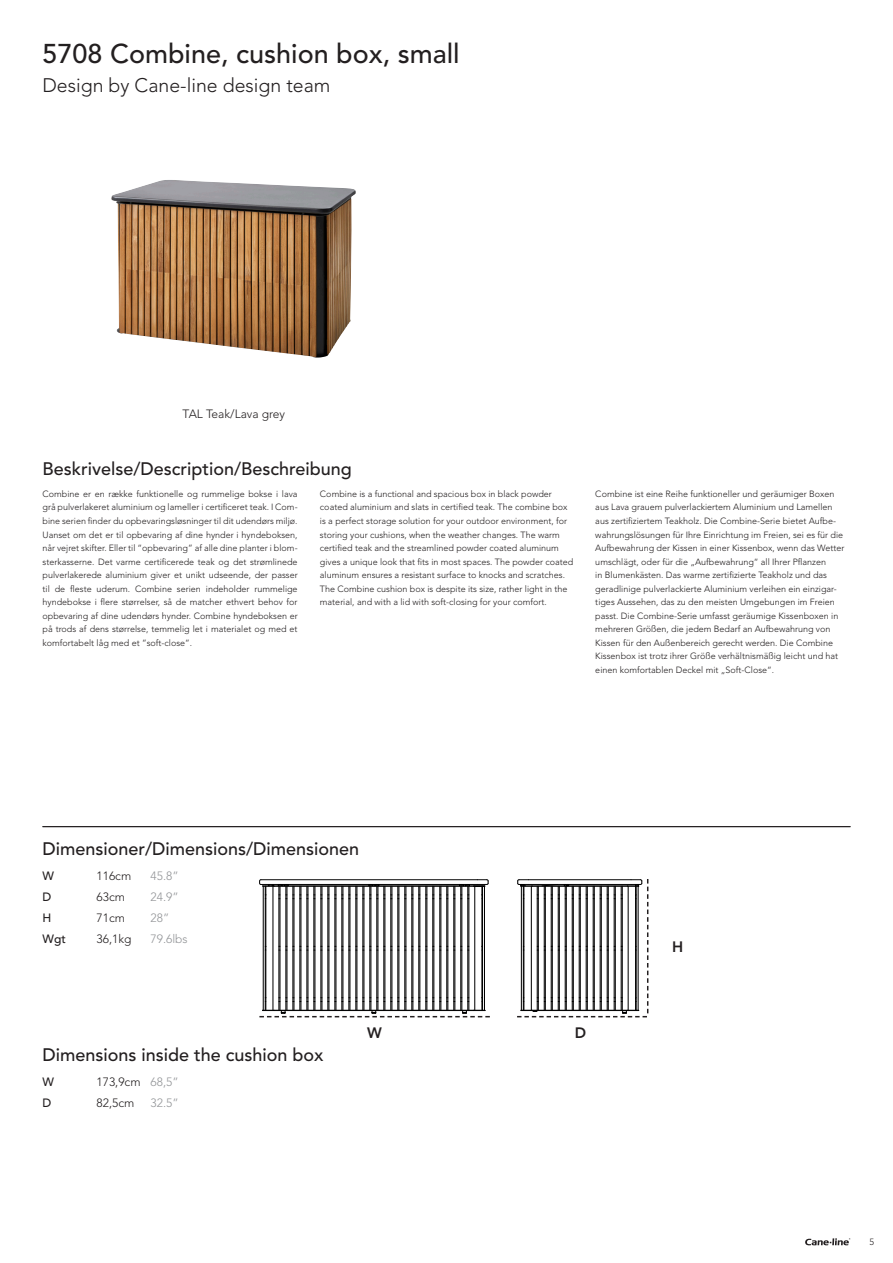
<style>
.page{position:relative;width:893px;height:1263px;background:#fff}
.page>*{position:absolute;margin:0;border:0;box-sizing:border-box;transform-origin:0 0}
.t1{font:500 27px "Avenir LT Pro";color:#231f20}
.t2{font:300 19.5px "Avenir LT Pro";color:#231f20}
.t3{font:500 18px "Avenir LT Pro";color:#231f20}
.t4{font:800 15px "Avenir LT Pro";color:#231f20}
.t5{font:300 12px "Avenir LT Pro";color:#231f20}
.t6{font:300 12px "Avenir LT Pro";color:#939598}
.t7{font:500 12px "Avenir LT Pro";color:#231f20}
.t8{font:300 9px/13.5px "Avenir LT Pro";color:#231f20}
.s1{color:#939598}
</style>
<div class="page">
<hr style="left:43px;top:826px;width:807px;height:1px;background:#231f20">
<svg style="left:805px;top:1238px;width:45px;height:7px"></svg>
<hr style="left:261px;top:879px;width:216px;height:1px;background:#000">
<hr style="left:261px;top:884px;width:216px;height:1px;background:#000">
<hr style="left:263px;top:886px;width:1px;height:124px;background:#000">
<hr style="left:265px;top:886px;width:1px;height:124px;background:#000">
<hr style="left:376px;top:886px;width:1px;height:124px;background:#000">
<hr style="left:371px;top:886px;width:1px;height:124px;background:#000">
<hr style="left:384px;top:886px;width:1px;height:124px;background:#000">
<hr style="left:378px;top:886px;width:1px;height:124px;background:#000">
<hr style="left:390px;top:886px;width:1px;height:124px;background:#000">
<hr style="left:385px;top:886px;width:1px;height:124px;background:#000">
<hr style="left:398px;top:886px;width:1px;height:124px;background:#000">
<hr style="left:392px;top:886px;width:1px;height:124px;background:#000">
<hr style="left:404px;top:886px;width:1px;height:124px;background:#000">
<hr style="left:399px;top:886px;width:1px;height:124px;background:#000">
<hr style="left:411px;top:886px;width:1px;height:124px;background:#000">
<hr style="left:406px;top:886px;width:1px;height:124px;background:#000">
<hr style="left:418px;top:886px;width:1px;height:124px;background:#000">
<hr style="left:413px;top:886px;width:1px;height:124px;background:#000">
<hr style="left:425px;top:886px;width:1px;height:124px;background:#000">
<hr style="left:420px;top:886px;width:1px;height:124px;background:#000">
<hr style="left:432px;top:886px;width:1px;height:124px;background:#000">
<hr style="left:427px;top:886px;width:1px;height:124px;background:#000">
<hr style="left:439px;top:886px;width:1px;height:124px;background:#000">
<hr style="left:434px;top:886px;width:1px;height:124px;background:#000">
<hr style="left:446px;top:886px;width:1px;height:124px;background:#000">
<hr style="left:441px;top:886px;width:1px;height:124px;background:#000">
<hr style="left:453px;top:886px;width:1px;height:124px;background:#000">
<hr style="left:448px;top:886px;width:1px;height:124px;background:#000">
<hr style="left:460px;top:886px;width:1px;height:124px;background:#000">
<hr style="left:455px;top:886px;width:1px;height:124px;background:#000">
<hr style="left:467px;top:886px;width:1px;height:124px;background:#000">
<hr style="left:462px;top:886px;width:1px;height:124px;background:#000">
<hr style="left:474px;top:886px;width:1px;height:124px;background:#000">
<hr style="left:469px;top:886px;width:1px;height:124px;background:#000">
<hr style="left:364px;top:886px;width:1px;height:124px;background:#000">
<hr style="left:370px;top:886px;width:1px;height:124px;background:#000">
<hr style="left:357px;top:886px;width:1px;height:124px;background:#000">
<hr style="left:363px;top:886px;width:1px;height:124px;background:#000">
<hr style="left:350px;top:886px;width:1px;height:124px;background:#000">
<hr style="left:356px;top:886px;width:1px;height:124px;background:#000">
<hr style="left:343px;top:886px;width:1px;height:124px;background:#000">
<hr style="left:349px;top:886px;width:1px;height:124px;background:#000">
<hr style="left:336px;top:886px;width:1px;height:124px;background:#000">
<hr style="left:342px;top:886px;width:1px;height:124px;background:#000">
<hr style="left:329px;top:886px;width:1px;height:124px;background:#000">
<hr style="left:335px;top:886px;width:1px;height:124px;background:#000">
<hr style="left:322px;top:886px;width:1px;height:124px;background:#000">
<hr style="left:328px;top:886px;width:1px;height:124px;background:#000">
<hr style="left:315px;top:886px;width:1px;height:124px;background:#000">
<hr style="left:321px;top:886px;width:1px;height:124px;background:#000">
<hr style="left:308px;top:886px;width:1px;height:124px;background:#000">
<hr style="left:314px;top:886px;width:1px;height:124px;background:#000">
<hr style="left:301px;top:886px;width:1px;height:124px;background:#000">
<hr style="left:307px;top:886px;width:1px;height:124px;background:#000">
<hr style="left:294px;top:886px;width:1px;height:124px;background:#000">
<hr style="left:300px;top:886px;width:1px;height:124px;background:#000">
<hr style="left:287px;top:886px;width:1px;height:124px;background:#000">
<hr style="left:293px;top:886px;width:1px;height:124px;background:#000">
<hr style="left:280px;top:886px;width:1px;height:124px;background:#000">
<hr style="left:286px;top:886px;width:1px;height:124px;background:#000">
<hr style="left:273px;top:886px;width:1px;height:124px;background:#000">
<hr style="left:279px;top:886px;width:1px;height:124px;background:#000">
<hr style="left:484px;top:886px;width:1px;height:124px;background:#000">
<hr style="left:274px;top:886px;width:200px;height:1px;background:#000">
<hr style="left:482px;top:950px;width:1px;height:48px;background:#000">
<hr style="left:482px;top:899px;width:1px;height:47px;background:#000">
<hr style="left:266px;top:950px;width:1px;height:48px;background:#000">
<hr style="left:266px;top:899px;width:1px;height:47px;background:#000">
<svg style="left:259px;top:879px;width:35px;height:20px"></svg>
<svg style="left:454px;top:879px;width:35px;height:20px"></svg>
<svg style="left:369px;top:885px;width:11px;height:2px"></svg>
<img style="left:111px;top:180px;width:245px;height:178px">
<svg style="left:517px;top:879px;width:131px;height:138px"></svg>
<svg style="left:259px;top:997px;width:231px;height:20px"></svg>
<p class="t1" style="left:43px;top:38px;width:419px">5708 Combine, cushion box, small</p>
<p class="t2" style="left:43px;top:73px;width:289px">Design by Cane-line design team</p>
<p class="t5" style="left:183px;top:406px;width:104px">TAL Teak/Lava grey</p>
<h3 class="t3" style="left:43px;top:458px;width:311px">Beskrivelse/Description/Beschreibung</h3>
<p class="t8" style="left:43px;top:487px;width:257px;text-align:justify">Combine er en række funktionelle og rummelige bokse i lava grå pulverlakeret aluminium og lameller i certificeret teak. I Com&shy;bine serien finder du opbevaringsløsninger til dit udendørs miljø.<br>Uanset om det er til opbevaring af dine hynder i hyndeboksen, når vejret skifter. Eller til “opbevaring” af alle dine planter i blom&shy;sterkasserne. Det varme certificerede teak og det strømlinede pulverlakerede aluminium giver et unikt udseende, der passer til de fleste uderum. Combine serien indeholder rummelige hyndebokse i flere størrelser, så de matcher ethvert behov for opbevaring af dine udendørs hynder. Combine hyndeboksen er på trods af dens størrelse, temmelig let i materialet og med et komfortabelt låg med et ”soft-close”.</p>
<p class="t8" style="left:320px;top:487px;width:255px">Combine is a functional and spacious box in black powder coated aluminium and slats in certified teak. The combine box is a perfect storage solution for your outdoor environment, for storing your cushions, when the weather changes. The warm certified teak and the streamlined powder coated aluminum gives a unique look that fits in most spaces. The powder coated aluminum ensures a resistant surface to knocks and scratches.<br>The Combine cushion box is despite its size, rather light in the material, and with a lid with soft-closing for your comfort.</p>
<p class="t8" style="left:595px;top:487px;width:251px">Combine ist eine Reihe funktioneller und geräumiger Boxen aus Lava grauem pulverlackiertem Aluminium und Lamellen aus zertifiziertem Teakholz. Die Combine-Serie bietet Aufbe&shy;wahrungslösungen für Ihre Einrichtung im Freien, sei es für die Aufbewahrung der Kissen in einer Kissenbox, wenn das Wetter umschlägt, oder für die „Aufbewahrung“ all Ihrer Pflanzen<br>in Blumenkästen. Das warme zertifizierte Teakholz und das geradlinige pulverlackierte Aluminium verleihen ein einzigar&shy;tiges Aussehen, das zu den meisten Umgebungen im Freien passt. Die Combine-Serie umfasst geräumige Kissenboxen in mehreren Größen, die jedem Bedarf an Aufbewahrung von Kissen für den Außenbereich gerecht werden. Die Combine Kissenbox ist trotz ihrer Größe verhältnismäßig leicht und hat einen komfortablen Deckel mit „Soft-Close“.</p>
<h3 class="t3" style="left:43px;top:838px;width:318px">Dimensioner/Dimensions/Dimensionen</h3>
<p class="t7" style="left:43px;top:869px;width:13px">W</p>
<p class="t5" style="left:97px;top:869px;width:36px">116cm</p>
<p class="t6" style="left:151px;top:869px;width:30px">45.8”</p>
<p class="t7" style="left:43px;top:890px;width:10px">D</p>
<p class="t5" style="left:97px;top:890px;width:30px">63cm</p>
<p class="t6" style="left:151px;top:890px;width:30px">24.9”</p>
<p class="t7" style="left:43px;top:911px;width:10px">H</p>
<p class="t5" style="left:97px;top:911px;width:30px">71cm</p>
<p class="t6" style="left:151px;top:911px;width:20px">28”</p>
<p class="t7" style="left:43px;top:932px;width:25px">Wgt</p>
<p class="t5" style="left:97px;top:932px;width:36px">36,1kg</p>
<p class="t6" style="left:151px;top:932px;width:39px">79.6lbs</p>
<p class="t3" style="left:43px;top:1044px;width:283px">Dimensions inside the cushion box</p>
<p class="t7" style="left:43px;top:1074px;width:13px">W</p>
<p class="t5" style="left:97px;top:1075px;width:84px">173,9cm <span class="s1">68,5”</span></p>
<p class="t7" style="left:43px;top:1095px;width:10px">D</p>
<p class="t5" style="left:97px;top:1096px;width:39px">82,5cm</p>
<p class="t6" style="left:151px;top:1096px;width:30px">32.5”</p>
<p class="t4" style="left:367px;top:1023px;width:16px">W</p>
<p class="t4" style="left:575px;top:1023px;width:13px">D</p>
<p class="t4" style="left:672px;top:938px;width:13px">H</p>
<p class="t8" style="left:869px;top:1235px;width:6px">5</p>
</div>
